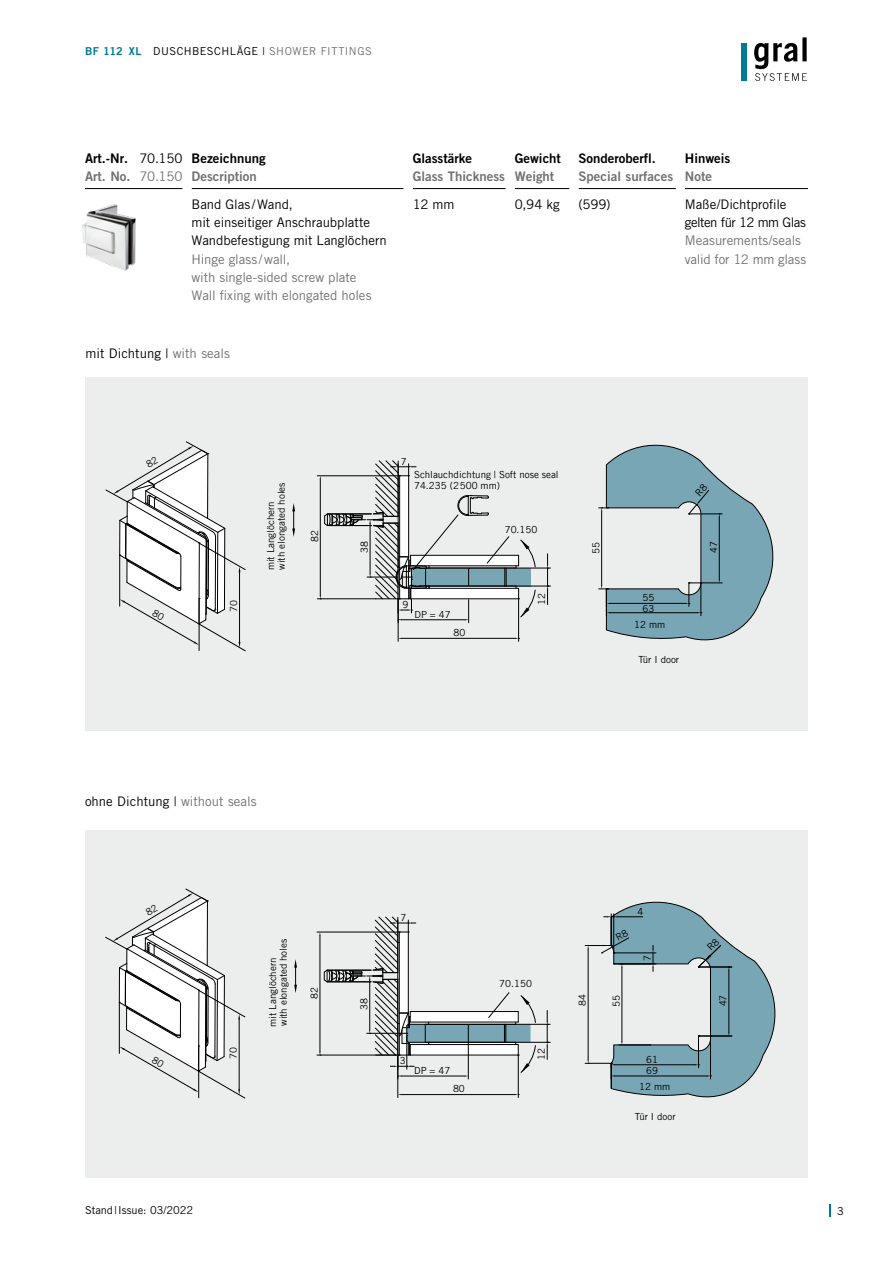
<style>
.page{position:relative;width:893px;height:1263px;background:#fff}
.page>*{position:absolute;margin:0;border:0;box-sizing:border-box;transform-origin:0 0}
.t1{font:13.2px/18.3px "Trade Gothic LT Pro";letter-spacing:-.005em;color:#000}
.t2{font:13.2px/18.3px "Trade Gothic LT Pro";letter-spacing:-.01em;color:#707172}
.t3{font:13.2px/18.3px "Trade Gothic LT Pro Bd 2";color:#000}
.t4{font:13.2px "Trade Gothic LT Pro Bd 2";color:#707172}
.t5{font:10.95px "Trade Gothic LT Pro";letter-spacing:.035em;color:#000}
.t6{font:10.95px "Trade Gothic LT Pro";color:#000}
.t7{font:9.75px/10.8px "Trade Gothic LT Pro";color:#000}
.t8{font:9.75px/11.7px "Trade Gothic";color:#000}
.t9{font:9.75px "Trade Gothic";color:#04080c}
.s1{font-family:"Trade Gothic LT Pro Bd 2";color:#007b97}
.s2{color:#707172}
.s3{font-family:"Trade Gothic LT Pro"}
.s4{font-family:"Trade Gothic LT Pro";color:#707172}
</style>
<div class="page">
<svg style="left:829px;top:1204px;width:2px;height:13px"></svg>
<hr style="left:85px;top:188px;width:98px;height:1px;background:#000">
<hr style="left:192px;top:188px;width:212px;height:1px;background:#000">
<hr style="left:413px;top:188px;width:93px;height:1px;background:#000">
<hr style="left:515px;top:188px;width:55px;height:1px;background:#000">
<hr style="left:579px;top:188px;width:97px;height:1px;background:#000">
<hr style="left:685px;top:188px;width:123px;height:1px;background:#000">
<img style="left:82px;top:204px;width:54px;height:67px">
<div style="left:85px;top:830px;width:723px;height:348px;background:#eceded"></div>
<div style="left:85px;top:377px;width:722px;height:354px;background:#eceded"></div>
<div style="left:741px;top:43px;width:6px;height:38px;background:#007b97"></div>
<svg style="left:754px;top:37px;width:53px;height:44px"></svg>
<div style="left:412px;top:568px;width:118px;height:18px;background:#78a6b4"></div>
<hr style="left:317px;top:475px;width:83px;height:1px;background:#000">
<hr style="left:317px;top:598px;width:83px;height:1px;background:#000">
<hr style="left:398px;top:599px;width:1px;height:42px;background:#000">
<hr style="left:518px;top:599px;width:1px;height:42px;background:#000">
<hr style="left:402px;top:638px;width:113px;height:1px;background:#000">
<hr style="left:468px;top:568px;width:1px;height:55px;background:#000">
<hr style="left:402px;top:619px;width:63px;height:1px;background:#000">
<div style="left:411px;top:555px;width:108px;height:11px;background:#fff"></div>
<div style="left:429px;top:586px;width:87px;height:3px;border:1px solid #fff"></div>
<div style="left:412px;top:589px;width:107px;height:10px;background:#fff"></div>
<svg style="left:547px;top:554px;width:4px;height:51px"></svg>
<hr style="left:413px;top:586px;width:134px;height:1px;background:#000">
<hr style="left:413px;top:568px;width:135px;height:1px;background:#000">
<hr style="left:411px;top:588px;width:107px;height:1px;background:#000">
<hr style="left:411px;top:598px;width:107px;height:1px;background:#000">
<hr style="left:411px;top:565px;width:108px;height:1px;background:#000">
<hr style="left:411px;top:555px;width:108px;height:1px;background:#000">
<svg style="left:320px;top:460px;width:190px;height:153px"></svg>
<svg style="left:292px;top:503px;width:3px;height:34px"></svg>
<svg style="left:516px;top:539px;width:20px;height:29px"></svg>
<svg style="left:516px;top:586px;width:20px;height:32px"></svg>
<hr style="left:317px;top:932px;width:82px;height:1px;background:#000">
<hr style="left:317px;top:1055px;width:82px;height:1px;background:#000">
<hr style="left:397px;top:1055px;width:1px;height:42px;background:#000">
<hr style="left:518px;top:1055px;width:1px;height:42px;background:#000">
<hr style="left:402px;top:1094px;width:112px;height:1px;background:#000">
<svg style="left:294px;top:959px;width:3px;height:34px"></svg>
<svg style="left:547px;top:1010px;width:3px;height:49px"></svg>
<hr style="left:408px;top:1042px;width:139px;height:1px;background:#000">
<hr style="left:408px;top:1024px;width:139px;height:1px;background:#000">
<svg style="left:319px;top:916px;width:217px;height:163px"></svg>
<svg style="left:105px;top:888px;width:141px;height:211px"></svg>
<svg style="left:105px;top:441px;width:141px;height:211px"></svg>
<svg style="left:599px;top:444px;width:175px;height:197px"></svg>
<svg style="left:585px;top:901px;width:191px;height:197px"></svg>
<p class="t5" style="left:85px;top:45px;width:288px"><span class="s1">BF 112 XL</span> DUSCHBESCHLÄGE | <span class="s2">SHOWER FITTINGS</span></p>
<p class="t3" style="left:85px;top:149px;width:99px">Art.-Nr. <span class="s3">70.150<br></span><span class="s2">Art. No.</span> <span class="s4">70.150</span></p>
<p class="t3" style="left:192px;top:149px;width:76px">Bezeichnung</p>
<p class="t4" style="left:192px;top:168px;width:67px">Description</p>
<p class="t1" style="left:192px;top:195px;width:197px">Band Glas /Wand,<br>mit einseitiger Anschraubplatte<br>Wandbefestigung mit Langlöchern</p>
<p class="t2" style="left:192px;top:250px;width:182px">Hinge glass /wall,<br>with single-sided screw plate<br>Wall fixing with elongated holes</p>
<p class="t1" style="left:85px;top:344px;width:146px">mit Dichtung | <span class="s2">with seals</span></p>
<p class="t3" style="left:413px;top:149px;width:61px">Glasstärke</p>
<p class="t4" style="left:413px;top:168px;width:94px">Glass Thickness</p>
<p class="t3" style="left:515px;top:149px;width:48px">Gewicht</p>
<p class="t4" style="left:515px;top:168px;width:41px">Weight</p>
<p class="t3" style="left:579px;top:149px;width:79px">Sonderoberfl.</p>
<p class="t4" style="left:579px;top:168px;width:96px">Special surfaces</p>
<p class="t3" style="left:685px;top:149px;width:47px">Hinweis</p>
<p class="t4" style="left:685px;top:168px;width:29px">Note</p>
<p class="t1" style="left:413px;top:195px;width:43px">12 mm</p>
<p class="t1" style="left:515px;top:195px;width:47px">0,94 kg</p>
<p class="t1" style="left:579px;top:195px;width:34px">(599)</p>
<p class="t1" style="left:685px;top:195px;width:123px">Maße/Dichtprofile gelten für 12 mm Glas</p>
<p class="t2" style="left:685px;top:231px;width:123px">Measurements/seals valid for 12 mm glass</p>
<p class="t9" style="left:228px;top:611px;width:13px;rotate:-90deg">70</p>
<p class="t8" style="left:266px;top:570px;width:89px;line-height:10.8px;rotate:-90deg">mit Langlöchern with elongated holes</p>
<p class="t7" style="left:281px;top:553px;width:13px;rotate:-90deg">47</p>
<p class="t8" style="left:309px;top:542px;width:13px;rotate:-90deg">82</p>
<p class="t8" style="left:359px;top:553px;width:13px;rotate:-90deg">38</p>
<p class="t8" style="left:401px;top:456px;width:7px">7</p>
<p class="t8" style="left:414px;top:469px;width:146px">Schlauchdichtung | Soft nose seal<br>74.235 (2500 mm)</p>
<p class="t8" style="left:505px;top:524px;width:34px">70.150</p>
<p class="t8" style="left:402px;top:599px;width:7px">9</p>
<p class="t8" style="left:414px;top:609px;width:38px">DP = 47</p>
<p class="t8" style="left:453px;top:627px;width:13px">80</p>
<p class="t8" style="left:537px;top:605px;width:13px;rotate:-90deg">12</p>
<p class="t7" style="left:590px;top:553px;width:13px;rotate:-90deg">55</p>
<p class="t7" style="left:708px;top:553px;width:13px;rotate:-90deg">47</p>
<p class="t7" style="left:643px;top:592px;width:13px">55</p>
<p class="t7" style="left:643px;top:603px;width:13px">63</p>
<p class="t7" style="left:634px;top:619px;width:33px">12 mm</p>
<p class="t7" style="left:638px;top:654px;width:42px">Tür I door</p>
<p class="t1" style="left:85px;top:792px;width:173px">ohne Dichtung | <span class="s2">without seals</span></p>
<p class="t9" style="left:227px;top:1059px;width:13px;rotate:-90deg">70</p>
<p class="t7" style="left:267px;top:1027px;width:89px;rotate:-90deg">mit Langlöchern with elongated holes</p>
<p class="t7" style="left:272px;top:961px;width:7px;rotate:-90deg">7</p>
<p class="t7" style="left:309px;top:998px;width:13px;rotate:-90deg">82</p>
<p class="t6" style="left:85px;top:1203px;width:110px">Stand|Issue: 03/2022</p>
<p class="t7" style="left:358px;top:1010px;width:13px;rotate:-90deg">38</p>
<p class="t7" style="left:401px;top:912px;width:7px">7</p>
<p class="t7" style="left:400px;top:1055px;width:7px">3</p>
<p class="t7" style="left:414px;top:1065px;width:38px">DP = 47</p>
<p class="t7" style="left:453px;top:1083px;width:13px">80</p>
<p class="t7" style="left:499px;top:978px;width:34px">70.150</p>
<p class="t7" style="left:536px;top:1060px;width:13px;rotate:-90deg">12</p>
<p class="t7" style="left:577px;top:1006px;width:13px;rotate:-90deg">84</p>
<p class="t7" style="left:638px;top:905px;width:7px">4</p>
<p class="t7" style="left:642px;top:961px;width:7px;rotate:-90deg">7</p>
<p class="t7" style="left:611px;top:1006px;width:13px;rotate:-90deg">55</p>
<p class="t7" style="left:718px;top:1006px;width:13px;rotate:-90deg">47</p>
<p class="t7" style="left:646px;top:1053px;width:13px">61</p>
<p class="t7" style="left:646px;top:1065px;width:13px">69</p>
<p class="t7" style="left:639px;top:1081px;width:33px">12 mm</p>
<p class="t7" style="left:635px;top:1111px;width:42px">Tür I door</p>
<p class="t5" style="left:837px;top:1204px;width:8px">3</p>
</div>
